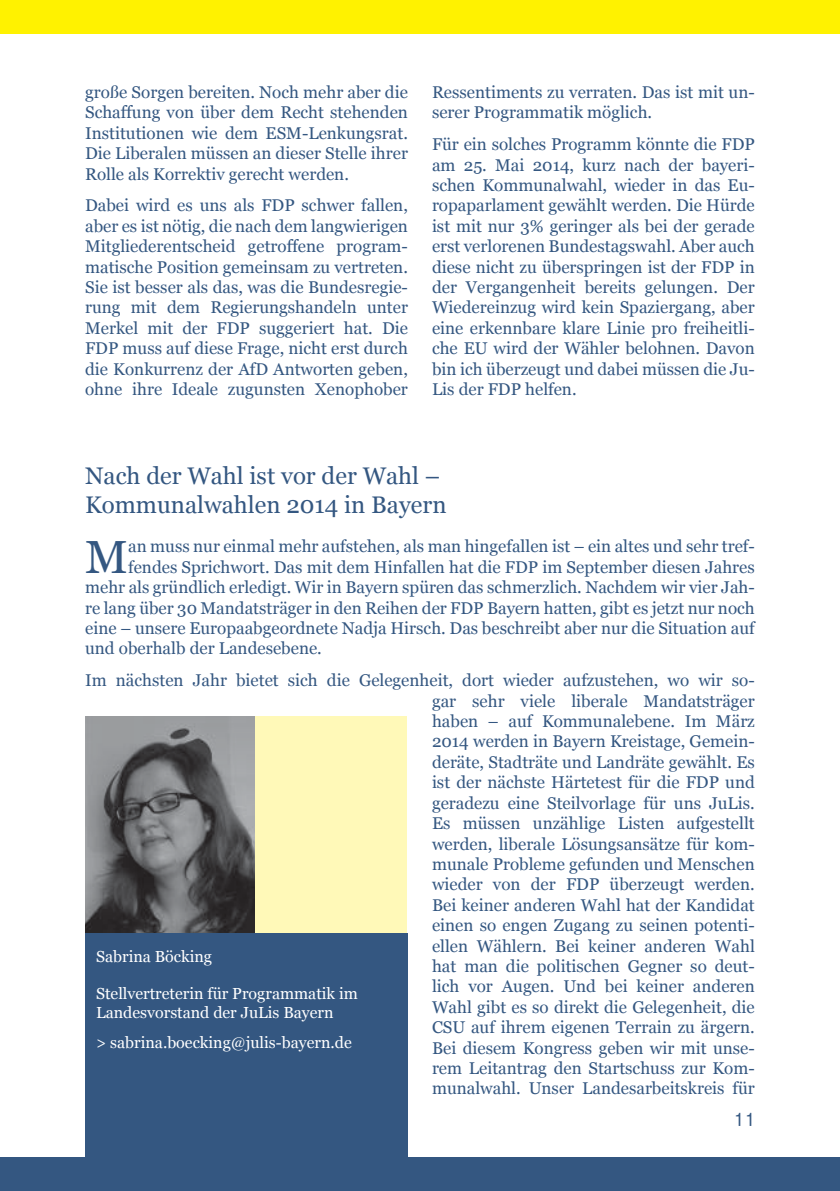
<style>
.page{position:relative;width:840px;height:1191px;background:#fff}
.page>*{position:absolute;margin:0;border:0;box-sizing:border-box;transform-origin:0 0}
.t1{font:46.4px "Georgia";color:#345781}
.t2{font:24px/28.8px "Georgia";color:#345781}
.t3{font:20px "Helvetica Conth";color:#345781}
.t4{font:17px/20.4px "Georgia";color:#345781;text-align:justify}
.t5{font:16px/19.2px "Georgia";color:#fff}
</style>
<div class="page">
<div style="left:0;top:0;width:839px;height:34px;background:#fff200"></div>
<div style="left:0;top:1157px;width:839px;height:34px;background:#345781"></div>
<div style="left:85px;top:716px;width:322px;height:217px;background:#fff9b8"></div>
<div style="left:85px;top:933px;width:323px;height:257px;background:#345781"></div>
<img style="left:85px;top:716px;width:169px;height:217px">
<p class="t4" style="left:85px;top:81px;width:324px">große Sorgen bereiten. Noch mehr aber die Schaffung von über dem Recht stehenden Institutionen wie dem ESM-Lenkungsrat.<br>Die Liberalen müssen an dieser Stelle ihrer Rolle als Korrektiv gerecht werden.</p>
<p class="t4" style="left:85px;top:194px;width:324px">Dabei wird es uns als FDP schwer fallen, aber es ist nötig, die nach dem langwierigen Mitgliederentscheid getroffene program&shy;matische Position gemeinsam zu vertreten.<br>Sie ist besser als das, was die Bundesregie&shy;rung mit dem Regierungshandeln unter Merkel mit der FDP suggeriert hat. Die FDP muss auf diese Frage, nicht erst durch die Konkurrenz der AfD Antworten geben, ohne ihre Ideale zugunsten Xenophober</p>
<p class="t4" style="left:432px;top:81px;width:324px">Ressentiments zu verraten. Das ist mit un&shy;serer Programmatik möglich.</p>
<p class="t4" style="left:432px;top:133px;width:324px">Für ein solches Programm könnte die FDP am 25. Mai 2014, kurz nach der bayeri&shy;schen Kommunalwahl, wieder in das Eu&shy;ropaparlament gewählt werden. Die Hürde ist mit nur 3% geringer als bei der gerade erst verlorenen Bundestagswahl. Aber auch diese nicht zu überspringen ist der FDP in der Vergangenheit bereits gelungen. Der Wiedereinzug wird kein Spaziergang, aber eine erkennbare klare Linie pro freiheitli&shy;che EU wird der Wähler belohnen. Davon bin ich überzeugt und dabei müssen die Ju-Lis der FDP helfen.</p>
<p class="t2" style="left:85px;top:460px;width:363px">Nach der Wahl ist vor der Wahl –<br>Kommunalwahlen 2014 in Bayern</p>
<p class="t1" style="left:85px;top:523px;width:45px">M</p>
<p class="t4" style="left:128px;top:535px;width:627px">an muss nur einmal mehr aufstehen, als man hingefallen ist – ein altes und sehr tref-</p>
<p class="t4" style="left:128px;top:556px;width:627px">fendes Sprichwort. Das mit dem Hinfallen hat die FDP im September diesen Jahres</p>
<p class="t4" style="left:85px;top:576px;width:670px">mehr als gründlich erledigt. Wir in Bayern spüren das schmerzlich. Nachdem wir vier Jah-</p>
<p class="t4" style="left:85px;top:597px;width:670px">re lang über 30 Mandatsträger in den Reihen der FDP Bayern hatten, gibt es jetzt nur noch</p>
<p class="t4" style="left:85px;top:617px;width:670px">eine – unsere Europaabgeordnete Nadja Hirsch. Das beschreibt aber nur die Situation auf</p>
<p class="t4" style="left:85px;top:637px;width:238px">und oberhalb der Landesebene.</p>
<p class="t4" style="left:85px;top:669px;width:670px">Im nächsten Jahr bietet sich die Gelegenheit, dort wieder aufzustehen, wo wir so-</p>
<p class="t5" style="left:96px;top:946px;width:117px">Sabrina Böcking</p>
<p class="t5" style="left:96px;top:982px;width:263px">Stellvertreterin für Programmatik im<br>Landesvorstand der JuLis Bayern</p>
<p class="t5" style="left:96px;top:1032px;width:257px">&gt; sabrina.boecking@julis-bayern.de</p>
<p class="t4" style="left:432px;top:690px;width:324px">gar sehr viele liberale Mandatsträger haben – auf Kommunalebene. Im März 2014 werden in Bayern Kreistage, Gemein&shy;deräte, Stadträte und Landräte gewählt. Es ist der nächste Härtetest für die FDP und geradezu eine Steilvorlage für uns JuLis.<br>Es müssen unzählige Listen aufgestellt werden, liberale Lösungsansätze für kom&shy;munale Probleme gefunden und Menschen wieder von der FDP überzeugt werden.<br>Bei keiner anderen Wahl hat der Kandidat einen so engen Zugang zu seinen potenti&shy;ellen Wählern. Bei keiner anderen Wahl hat man die politischen Gegner so deut&shy;lich vor Augen. Und bei keiner anderen Wahl gibt es so direkt die Gelegenheit, die CSU auf ihrem eigenen Terrain zu ärgern.<br>Bei diesem Kongress geben wir mit unse&shy;rem Leitantrag den Startschuss zur Kom&shy;munalwahl. Unser Landesarbeitskreis für</p>
<p class="t3" style="left:734px;top:1111px;width:21px">11</p>
</div>
